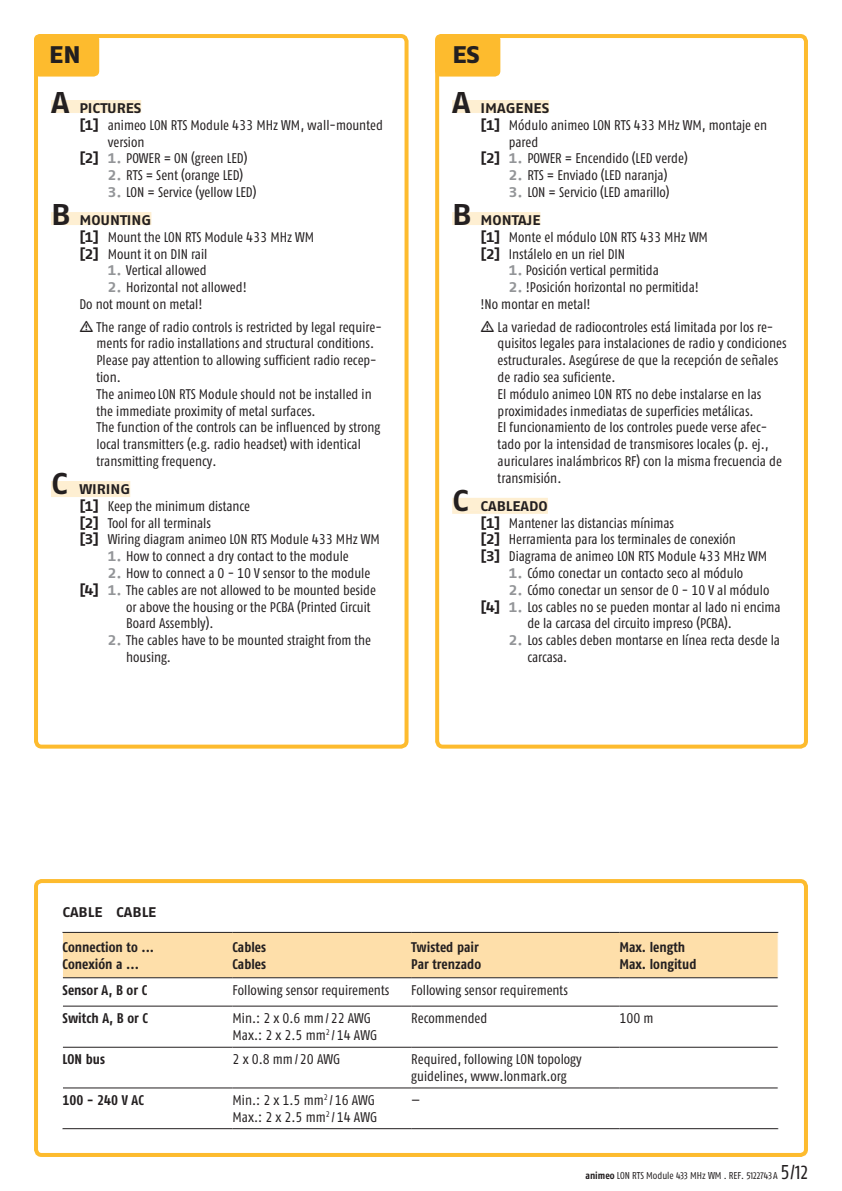
<style>
.page{position:relative;width:842px;height:1191px;background:#fff}
.page>*{position:absolute;margin:0;border:0;box-sizing:border-box;transform-origin:0 0}
.t1{font:24px "Fago Ex Exb Tf";color:#231f20}
.t2{font:14px/16.8px "Fago Co Regular Tf";color:#231f20}
.t3{font:14px "Fago Co Bold Tf";color:#231f20}
.ga_kapitel_unterstri{font:14px "Fago Ex Bold Tf";color:#231f20}
.t4{font:10px "Fago Co Regular Lf";color:#231f20}
.s1{font-size:30px}
.s2{font-family:"Fago Ex Bold Tf"}
.s3{font-family:"Fago Ex Bold Tf";color:#939598}
.s4{font-family:"Fago Co Bold Tf"}
.s5{font-family:"Fago Co Regular Tf";font-size:20px}
.s6{font-size:20px}
</style>
<div class="page">
<div style="left:435px;top:34px;width:373px;height:714px;border:4px solid #fdbb2e;border-radius:6px"></div>
<div style="left:34px;top:34px;width:374px;height:714px;border:4px solid #fdbb2e;border-radius:6px"></div>
<div style="left:51px;top:100px;width:90px;height:13px;background:#feefd2"></div>
<div style="left:51px;top:212px;width:100px;height:13px;background:#feefd2"></div>
<div style="left:51px;top:481px;width:79px;height:13px;background:#feefd2"></div>
<hr style="left:51px;top:494px;width:79px;height:3px;background:#feefd2">
<div style="left:452px;top:100px;width:97px;height:13px;background:#feefd2"></div>
<div style="left:452px;top:212px;width:88px;height:13px;background:#feefd2"></div>
<div style="left:452px;top:498px;width:96px;height:13px;background:#feefd2"></div>
<hr style="left:452px;top:511px;width:96px;height:3px;background:#feefd2">
<div style="left:34px;top:34px;width:65px;height:43px;background:#fdbb2e;border-radius:6px"></div>
<div style="left:435px;top:34px;width:65px;height:43px;background:#fdbb2e;border-radius:6px"></div>
<div style="left:34px;top:879px;width:774px;height:278px;border:4px solid #fdbb2e;border-radius:6px"></div>
<svg style="left:63px;top:1006px;width:715px;height:83px"></svg>
<hr style="left:63px;top:1046px;width:170px;height:1px;background:#231f20">
<hr style="left:233px;top:1046px;width:178px;height:1px;background:#231f20">
<hr style="left:411px;top:1046px;width:208px;height:1px;background:#231f20">
<hr style="left:619px;top:1046px;width:159px;height:1px;background:#231f20">
<hr style="left:63px;top:1087px;width:170px;height:1px;background:#231f20">
<hr style="left:233px;top:1087px;width:178px;height:1px;background:#231f20">
<hr style="left:411px;top:1087px;width:208px;height:1px;background:#231f20">
<hr style="left:619px;top:1087px;width:159px;height:1px;background:#231f20">
<hr style="left:62px;top:1128px;width:171px;height:1px;background:#231f20">
<hr style="left:233px;top:1128px;width:178px;height:1px;background:#231f20">
<hr style="left:411px;top:1128px;width:208px;height:1px;background:#231f20">
<hr style="left:619px;top:1128px;width:159px;height:1px;background:#231f20">
<svg style="left:62px;top:932px;width:717px;height:74px"></svg>
<p class="t1" style="left:49px;top:40px;width:33px">EN</p>
<p class="t1" style="left:452px;top:40px;width:29px">ES</p>
<p class="ga_kapitel_unterstri" style="left:51px;top:100px;width:92px"><span class="s1">A</span> PICTURES</p>
<p class="t2" style="left:108px;top:116px;width:277px;text-indent:-28px"><span class="s2">[1]</span> animeo LON RTS Module 433 MHz WM, wall-mounted version</p>
<p class="t2" style="left:79px;top:150px;width:170px"><span class="s2">[2]</span> <span class="s3">1.</span> POWER = ON (green LED)</p>
<p class="t2" style="left:108px;top:167px;width:137px"><span class="s3">2.</span> RTS = Sent (orange LED)</p>
<p class="t2" style="left:108px;top:184px;width:150px"><span class="s3">3.</span> LON = Service (yellow LED)</p>
<p class="ga_kapitel_unterstri" style="left:51px;top:212px;width:102px"><span class="s1">B</span> MOUNTING</p>
<p class="t2" style="left:79px;top:228px;width:236px"><span class="s2">[1]</span> Mount the LON RTS Module 433 MHz WM</p>
<p class="t2" style="left:79px;top:245px;width:129px"><span class="s2">[2]</span> Mount it on DIN rail</p>
<p class="t2" style="left:108px;top:262px;width:100px"><span class="s3">1.</span> Vertical allowed</p>
<p class="t2" style="left:108px;top:279px;width:141px"><span class="s3">2.</span> Horizontal not allowed!</p>
<p class="t2" style="left:79px;top:296px;width:125px">Do not mount on metal!</p>
<p class="t2" style="left:96px;top:318px;width:287px">The range of radio controls is restricted by legal require&shy;ments for radio installations and structural conditions.<br>Please pay attention to allowing sufficient radio recep&shy;tion.<br>The animeo LON RTS Module should not be installed in the immediate proximity of metal surfaces.<br>The function of the controls can be influenced by strong local transmitters (e.g. radio headset) with identical transmitting frequency.</p>
<p class="ga_kapitel_unterstri" style="left:51px;top:481px;width:81px"><span class="s1">C</span> WIRING</p>
<p class="t2" style="left:79px;top:497px;width:172px"><span class="s2">[1]</span> Keep the minimum distance</p>
<p class="t2" style="left:79px;top:514px;width:133px"><span class="s2">[2]</span> Tool for all terminals</p>
<p class="t2" style="left:79px;top:531px;width:302px"><span class="s2">[3]</span> Wiring diagram animeo LON RTS Module 433 MHz WM</p>
<p class="t2" style="left:108px;top:548px;width:243px"><span class="s3">1.</span> How to connect a dry contact to the module</p>
<p class="t2" style="left:108px;top:564px;width:264px"><span class="s3">2.</span> How to connect a 0 - 10 V sensor to the module</p>
<p class="t2" style="left:126px;top:581px;width:251px;text-indent:-47px"><span class="s2">[4]</span> <span class="s3">1.</span> The cables are not allowed to be mounted beside or above the housing or the PCBA (Printed Circuit<br>Board Assembly).</p>
<p class="t2" style="left:126px;top:632px;width:246px;text-indent:-18px"><span class="s3">2.</span> The cables have to be mounted straight from the housing.</p>
<p class="ga_kapitel_unterstri" style="left:452px;top:100px;width:99px"><span class="s1">A</span> IMAGENES</p>
<p class="t2" style="left:509px;top:116px;width:260px;text-indent:-28px"><span class="s2">[1]</span> Módulo animeo LON RTS 433 MHz WM, montaje en pared</p>
<p class="t2" style="left:480px;top:150px;width:209px"><span class="s2">[2]</span> <span class="s3">1.</span> POWER = Encendido (LED verde)</p>
<p class="t2" style="left:509px;top:167px;width:160px"><span class="s3">2.</span> RTS = Enviado (LED naranja)</p>
<p class="t2" style="left:509px;top:184px;width:162px"><span class="s3">3.</span> LON = Servicio (LED amarillo)</p>
<p class="ga_kapitel_unterstri" style="left:452px;top:212px;width:90px"><span class="s1">B</span> MONTAJE</p>
<p class="t2" style="left:480px;top:228px;width:229px"><span class="s2">[1]</span> Monte el módulo LON RTS 433 MHz WM</p>
<p class="t2" style="left:480px;top:245px;width:146px"><span class="s2">[2]</span> Instálelo en un riel DIN</p>
<p class="t2" style="left:509px;top:262px;width:151px"><span class="s3">1.</span> Posición vertical permitida</p>
<p class="t2" style="left:509px;top:279px;width:191px"><span class="s3">2.</span> !Posición horizontal no permitida!</p>
<p class="t2" style="left:480px;top:296px;width:112px">!No montar en metal!</p>
<p class="t2" style="left:498px;top:318px;width:290px">La variedad de radiocontroles está limitada por los re&shy;quisitos legales para instalaciones de radio y condiciones estructurales. Asegúrese de que la recepción de señales de radio sea suficiente.<br>El módulo animeo LON RTS no debe instalarse en las proximidades inmediatas de superficies metálicas.<br>El funcionamiento de los controles puede verse afec&shy;tado por la intensidad de transmisores locales (p. ej., auriculares inalámbricos RF) con la misma frecuencia de transmisión.</p>
<p class="ga_kapitel_unterstri" style="left:452px;top:497px;width:97px"><span class="s1">C</span> CABLEADO</p>
<p class="t2" style="left:480px;top:514px;width:195px"><span class="s2">[1]</span> Mantener las distancias mínimas</p>
<p class="t2" style="left:480px;top:531px;width:257px"><span class="s2">[2]</span> Herramienta para los terminales de conexión</p>
<p class="t2" style="left:480px;top:548px;width:288px"><span class="s2">[3]</span> Diagrama de animeo LON RTS Module 433 MHz WM</p>
<p class="t2" style="left:509px;top:564px;width:236px"><span class="s3">1.</span> Cómo conectar un contacto seco al módulo</p>
<p class="t2" style="left:509px;top:581px;width:262px"><span class="s3">2.</span> Cómo conectar un sensor de 0 - 10 V al módulo</p>
<p class="t2" style="left:480px;top:598px;width:302px;text-align:center"><span class="s2">[4]</span> <span class="s3">1.</span> Los cables no se pueden montar al lado ni encima de la carcasa del circuito impreso (PCBA).</p>
<p class="t2" style="left:527px;top:632px;width:254px;text-indent:-18px"><span class="s3">2.</span> Los cables deben montarse en línea recta desde la carcasa.</p>
<p class="ga_kapitel_unterstri" style="left:62px;top:903px;width:95px">CABLE CABLE</p>
<p class="t3" style="left:63px;top:939px;width:93px">Connection to ...</p>
<p class="t3" style="left:63px;top:956px;width:78px">Conexión a ...</p>
<p class="t3" style="left:233px;top:939px;width:35px">Cables</p>
<p class="t3" style="left:233px;top:956px;width:35px">Cables</p>
<p class="t3" style="left:411px;top:939px;width:69px">Twisted pair</p>
<p class="t3" style="left:411px;top:956px;width:71px">Par trenzado</p>
<p class="t3" style="left:619px;top:939px;width:67px">Max. length</p>
<p class="t3" style="left:619px;top:956px;width:79px">Max. longitud</p>
<p class="t3" style="left:63px;top:981px;width:86px">Sensor A, B or C</p>
<p class="t2" style="left:233px;top:981px;width:158px">Following sensor requirements</p>
<p class="t2" style="left:411px;top:981px;width:158px">Following sensor requirements</p>
<p class="t3" style="left:63px;top:1009px;width:87px">Switch A, B or C</p>
<p class="t2" style="left:233px;top:1009px;width:146px">Min.: 2 x 0.6 mm/ 22 AWG<br>Max.: 2 x 2.5 mm<sup>2</sup> / 14 AWG</p>
<p class="t2" style="left:411px;top:1009px;width:78px">Recommended</p>
<p class="t2" style="left:619px;top:1009px;width:36px">100 m</p>
<p class="t3" style="left:63px;top:1050px;width:44px">LON bus</p>
<p class="t2" style="left:233px;top:1050px;width:109px">2 x 0.8 mm/ 20 AWG</p>
<p class="t2" style="left:411px;top:1050px;width:172px">Required, following LON topology guidelines, www.lonmark.org</p>
<p class="t3" style="left:63px;top:1091px;width:83px">100 - 240 V AC</p>
<p class="t2" style="left:233px;top:1091px;width:146px">Min.: 2 x 1.5 mm<sup>2</sup> / 16 AWG<br>Max.: 2 x 2.5 mm<sup>2</sup> / 14 AWG</p>
<p class="t2" style="left:411px;top:1091px;width:11px">—</p>
<p class="t4" style="left:585px;top:1169px;width:224px"><span class="s4">animeo</span> LON RTS Module 433 MHz WM . REF. 5122743 A <span class="s5">5</span><span class="s6">/12</span></p>
</div>
